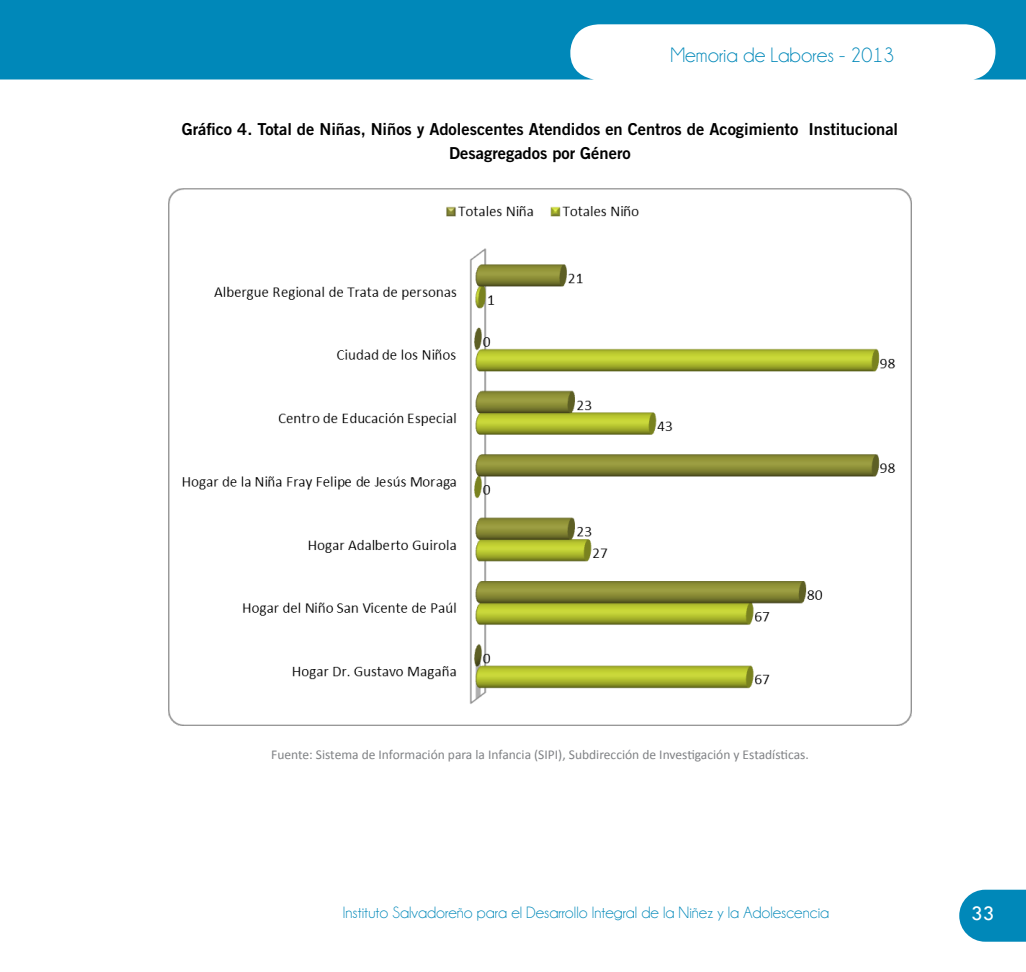
<style>
.page{position:relative;width:1026px;height:972px;background:#fff}
.page>*{position:absolute;margin:0;border:0;box-sizing:border-box;transform-origin:0 0}
.t1{font:21px "Champagne&Limousines";color:#0088b9}
.t2{font:21px "Tw Cen";color:#fff}
.t3{font:16.5px/24px "Trade Gothic Bold Two";color:#000;text-align:center}
.t4{font:16.5px "Champagne&Limousines";color:#0088b9}
.t5{font:13.5px "Calibri";color:#808285}
</style>
<div class="page">
<svg style="left:0;top:0;width:1026px;height:80px;fill:#0088b9"></svg>
<svg style="left:959px;top:890px;width:67px;height:52px;background:#1792bf"></svg>
<img style="left:168px;top:189px;width:744px;height:537px">
<p class="t1" style="left:670px;top:44px;width:225px">Memoria de Labores - 2013</p>
<p class="t3" style="left:182px;top:117px;width:718px">Gráfico 4. Total de Niñas, Niños y Adolescentes Atendidos en Centros de Acogimiento Institucional<br>Desagregados por Género</p>
<p class="t5" style="left:271px;top:746px;width:539px">Fuente: Sistema de Información para la Infancia (SIPI), Subdirección de Investigación y Estadísticas.</p>
<p class="t4" style="left:343px;top:904px;width:488px">Instituto Salvadoreño para el Desarrollo Integral de la Niñez y la Adolescencia</p>
<p class="t2" style="left:971px;top:900px;width:25px">33</p>
</div>
